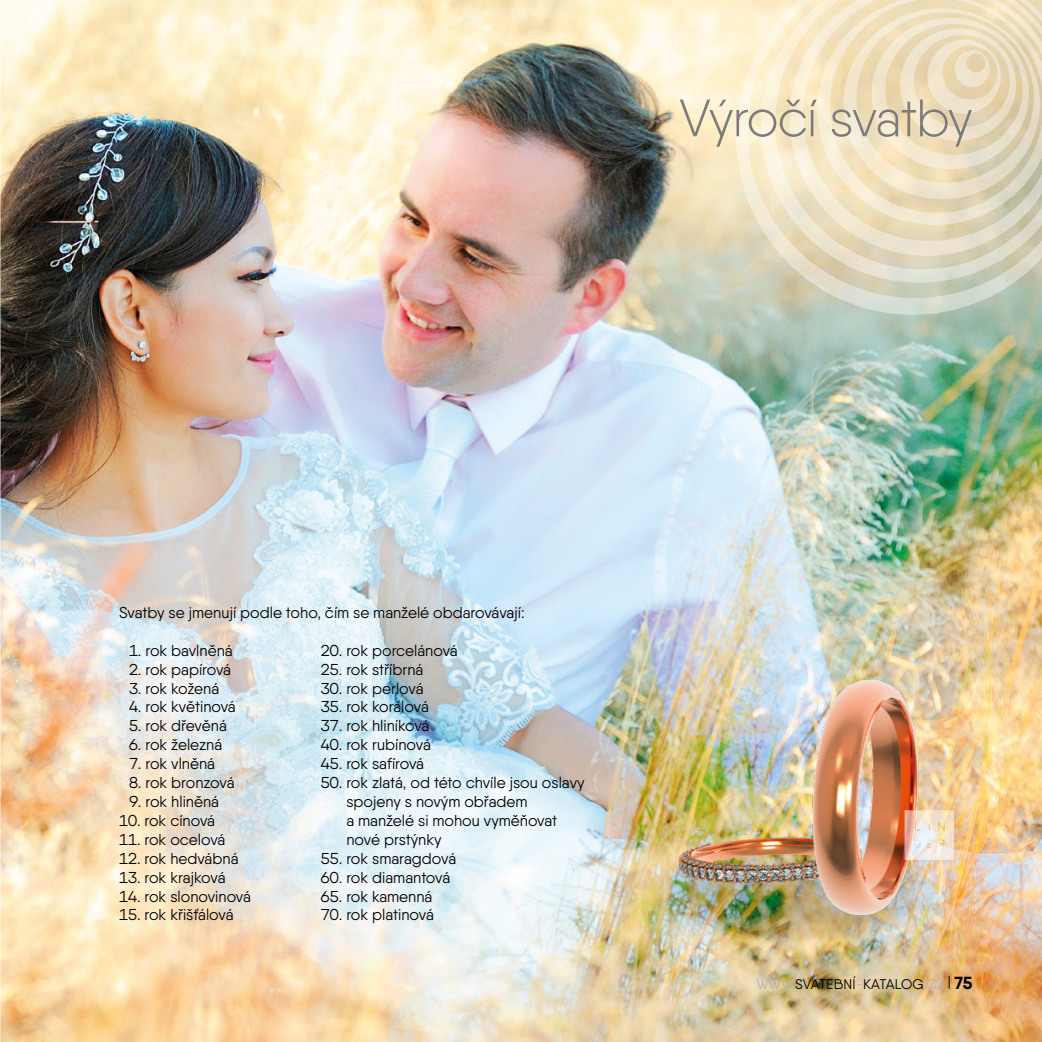
<style>
.page{position:relative;width:1042px;height:1042px;background:#fff}
.page>*{position:absolute;margin:0;border:0;box-sizing:border-box;transform-origin:0 0}
.t1{font:300 52.5px "Qanelas";letter-spacing:-.025em;color:#7c7b7b}
.t2{font:15.75px/18.9px "Qanelas";color:#000}
.t3{font:15.75px "Qanelas";letter-spacing:-.02em;color:#000}
.t4{font:14px "Qanelas";letter-spacing:.01em;color:#000}
.s1{color:#b3b2b2}
.s2{font-weight:700;font-size:17.5px}
</style>
<div class="page">
<img style="left:1px;top:0;width:1041px;height:1042px">
<img style="left:0;top:0;width:1px;height:164px">
<img style="left:0;top:801px;width:1px;height:241px">
<img style="left:0;top:164px;width:1px;height:637px">
<img style="left:0;top:632px;width:1px;height:110px">
<svg style="left:736px;top:0;width:306px;height:315px;background:#d7d8c2"></svg>
<svg style="left:761px;top:0;width:281px;height:283px;background:#e6dfc7"></svg>
<svg style="left:789px;top:0;width:253px;height:256px;background:#ebe0c5"></svg>
<svg style="left:817px;top:0;width:225px;height:225px;background:#ede0c3"></svg>
<svg style="left:843px;top:8px;width:197px;height:191px;background:#ebddbe"></svg>
<img style="left:562px;top:659px;width:480px;height:303px">
<svg style="left:904px;top:810px;width:50px;height:50px;background:#efdbcb"></svg>
<h1 class="t1" style="left:679px;top:86px;width:295px">Výročí svatby</h1>
<p class="t2" style="left:119px;top:603px;width:407px">Svatby se jmenují podle toho, čím se manželé obdarovávají:</p>
<p class="t2" style="left:129px;top:640px;width:105px">1. rok bavlněná</p>
<p class="t2" style="left:129px;top:659px;width:104px">2. rok papírová</p>
<p class="t3" style="left:129px;top:678px;width:92px">3. rok kožená</p>
<p class="t2" style="left:129px;top:697px;width:108px">4. rok květinová</p>
<p class="t2" style="left:129px;top:716px;width:99px">5. rok dřevěná</p>
<p class="t2" style="left:129px;top:735px;width:95px">6. rok železná</p>
<p class="t2" style="left:129px;top:754px;width:88px">7. rok vlněná</p>
<p class="t2" style="left:129px;top:773px;width:107px">8. rok bronzová</p>
<p class="t2" style="left:129px;top:792px;width:92px">9. rok hliněná</p>
<p class="t2" style="left:119px;top:811px;width:97px">10. rok cínová</p>
<p class="t2" style="left:119px;top:829px;width:108px">11. rok ocelová</p>
<p class="t2" style="left:119px;top:848px;width:121px">12. rok hedvábná</p>
<p class="t2" style="left:119px;top:867px;width:108px">13. rok krajková</p>
<p class="t2" style="left:119px;top:886px;width:133px">14. rok slonovinová</p>
<p class="t2" style="left:119px;top:905px;width:116px">15. rok křišťálová</p>
<p class="t2" style="left:321px;top:640px;width:138px">20. rok porcelánová</p>
<p class="t2" style="left:321px;top:659px;width:104px">25. rok stříbrná</p>
<p class="t2" style="left:321px;top:678px;width:104px">30. rok perlová</p>
<p class="t2" style="left:321px;top:697px;width:109px">35. rok korálová</p>
<p class="t2" style="left:321px;top:716px;width:110px">37. rok hliníková</p>
<p class="t2" style="left:321px;top:735px;width:112px">40. rok rubínová</p>
<p class="t2" style="left:321px;top:754px;width:105px">45. rok safírová</p>
<p class="t2" style="left:346px;top:773px;width:240px;text-indent:-26px">50. rok zlatá, od této chvíle jsou oslavy spojeny s novým obřadem<br>a manželé si mohou vyměňovat nové prstýnky</p>
<p class="t2" style="left:321px;top:848px;width:137px">55. rok smaragdová</p>
<p class="t2" style="left:321px;top:867px;width:131px">60. rok diamantová</p>
<p class="t2" style="left:321px;top:886px;width:113px">65. rok kamenná</p>
<p class="t2" style="left:321px;top:905px;width:115px">70. rok platinová</p>
<p class="t4" style="left:757px;top:975px;width:217px"><span class="s1">WWW.</span>SVATEBNÍ<span class="s1">-</span>KATALOG<span class="s1">.CZ</span> | <span class="s2">75</span></p>
</div>
